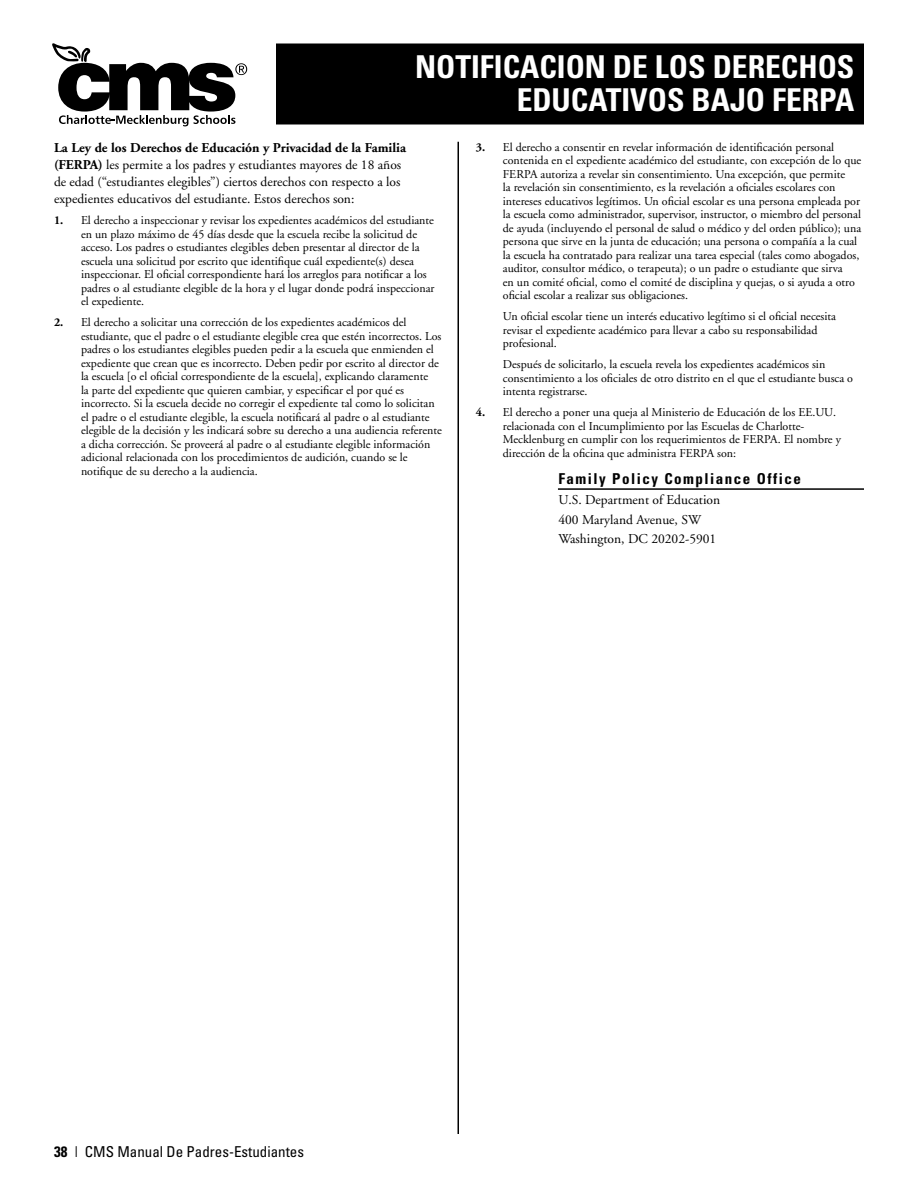
<style>
.page{position:relative;width:918px;height:1188px;background:#fff}
.page>*{position:absolute;margin:0;border:0;box-sizing:border-box;transform-origin:0 0}
.t1{font:700 condensed 31.5px/33px "Univers";color:#fff;text-align:right}
.t2{font:condensed 15px "Univers";color:#000}
.t3{font:700 condensed 15px "Univers";letter-spacing:.1em;color:#000}
.t4{font:13.5px/17.2px "Adobe Garamond";color:#000}
.t5{font:12px/13.5px "Adobe Garamond";color:#000}
.s1{font-weight:700}
</style>
<div class="page">
<div style="left:277px;top:44px;width:586px;height:80px;background:#000"></div>
<svg style="left:52px;top:44px;width:195px;height:82px"></svg>
<hr style="left:558px;top:488px;width:306px;height:2px;background:#000">
<hr style="left:458px;top:142px;width:1px;height:992px;background:#000">
<h1 class="t1" style="left:415px;top:50px;width:441px">NOTIFICACION DE LOS DERECHOS<br>EDUCATIVOS BAJO FERPA</h1>
<p class="t4" style="left:54px;top:139px;width:354px"><span class="s1">La Ley de los Derechos de Educación y Privacidad de la Familia (FERPA)</span> les permite a los padres y estudiantes mayores de 18 años de edad (“estudiantes elegibles”) ciertos derechos con respecto a los expedientes educativos del estudiante. Estos derechos son:</p>
<p class="t5" style="left:81px;top:214px;width:355px;text-indent:-27px"><span class="s1">1.</span> El derecho a inspeccionar y revisar los expedientes académicos del estudiante en un plazo máximo de 45 días desde que la escuela recibe la solicitud de acceso. Los padres o estudiantes elegibles deben presentar al director de la escuela una solicitud por escrito que identifique cuál expediente(s) desea inspeccionar. El oficial correspondiente hará los arreglos para notificar a los padres o al estudiante elegible de la hora y el lugar donde podrá inspeccionar el expediente.</p>
<p class="t5" style="left:81px;top:316px;width:362px;text-indent:-27px"><span class="s1">2.</span> El derecho a solicitar una corrección de los expedientes académicos del estudiante, que el padre o el estudiante elegible crea que estén incorrectos. Los padres o los estudiantes elegibles pueden pedir a la escuela que enmienden el expediente que crean que es incorrecto. Deben pedir por escrito al director de la escuela [o el oficial correspondiente de la escuela], explicando claramente<br>la parte del expediente que quieren cambiar, y especificar el por qué es incorrecto. Si la escuela decide no corregir el expediente tal como lo solicitan el padre o el estudiante elegible, la escuela notificará al padre o al estudiante elegible de la decisión y les indicará sobre su derecho a una audiencia referente a dicha corrección. Se proveerá al padre o al estudiante elegible información adicional relacionada con los procedimientos de audición, cuando se le notifique de su derecho a la audiencia.</p>
<p class="t5" style="left:503px;top:140px;width:360px;text-indent:-27px"><span class="s1">3.</span> El derecho a consentir en revelar información de identificación personal contenida en el expediente académico del estudiante, con excepción de lo que FERPA autoriza a revelar sin consentimiento. Una excepción, que permite<br>la revelación sin consentimiento, es la revelación a oficiales escolares con intereses educativos legítimos. Un oficial escolar es una persona empleada por la escuela como administrador, supervisor, instructor, o miembro del personal de ayuda (incluyendo el personal de salud o médico y del orden público); una persona que sirve en la junta de educación; una persona o compañía a la cual la escuela ha contratado para realizar una tarea especial (tales como abogados, auditor, consultor médico, o terapeuta); o un padre o estudiante que sirva<br>en un comité oficial, como el comité de disciplina y quejas, o si ayuda a otro oficial escolar a realizar sus obligaciones.</p>
<p class="t5" style="left:503px;top:310px;width:335px">Un oficial escolar tiene un interés educativo legítimo si el oficial necesita revisar el expediente académico para llevar a cabo su responsabilidad profesional.</p>
<p class="t5" style="left:503px;top:358px;width:352px">Después de solicitarlo, la escuela revela los expedientes académicos sin consentimiento a los oficiales de otro distrito en el que el estudiante busca o intenta registrarse.</p>
<p class="t5" style="left:503px;top:406px;width:340px;text-indent:-27px"><span class="s1">4.</span> El derecho a poner una queja al Ministerio de Educación de los EE.UU. relacionada con el Incumplimiento por las Escuelas de Charlotte-Mecklenburg en cumplir con los requerimientos de FERPA. El nombre y dirección de la oficina que administra FERPA son:</p>
<p class="t3" style="left:558px;top:469px;width:244px">Family Policy Compliance Office</p>
<p class="t4" style="left:558px;top:491px;width:163px;line-height:19.4px">U.S. Department of Education<br>400 Maryland Avenue, SW<br>Washington, DC 20202-5901</p>
<p class="t2" style="left:54px;top:1142px;width:252px"><span class="s1">38</span> | CMS Manual De Padres-Estudiantes</p>
</div>
